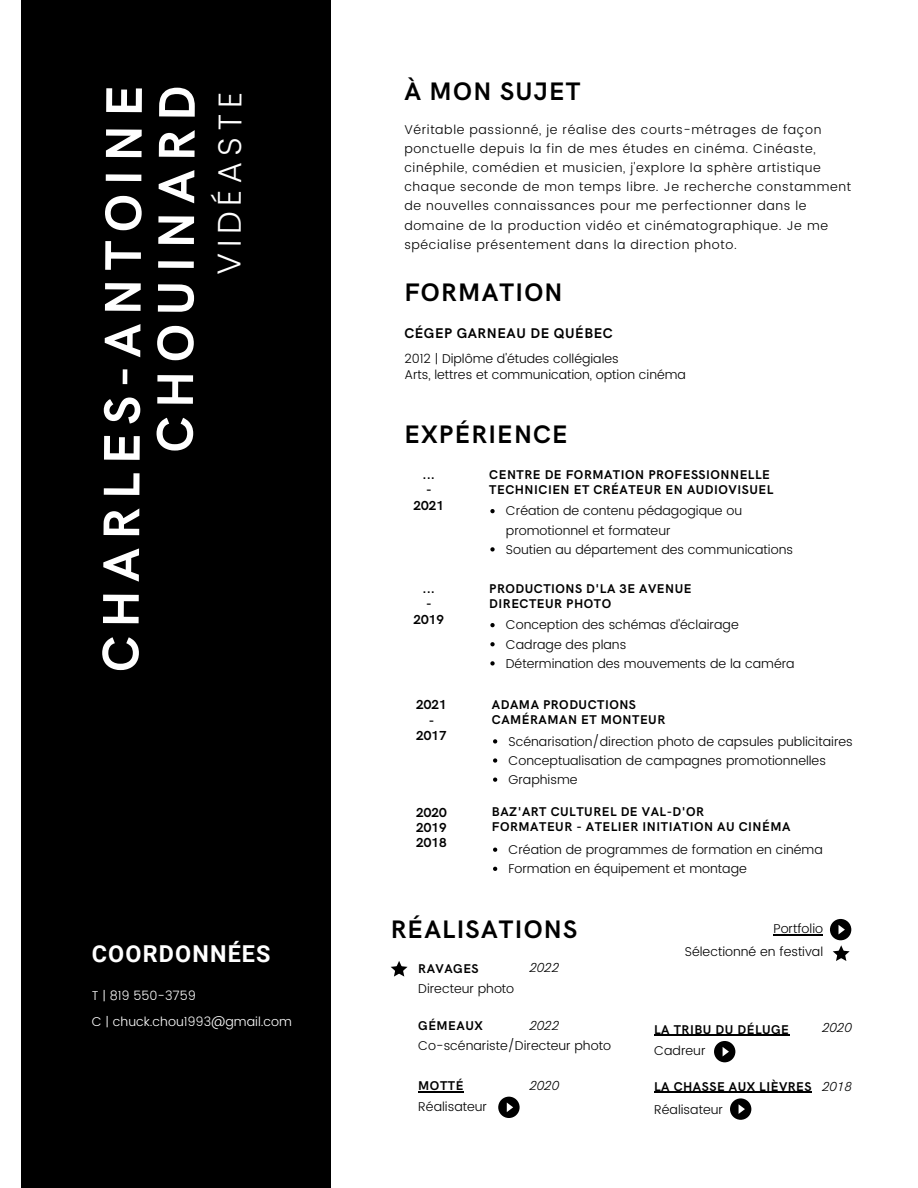
<style>
.page{position:relative;width:918px;height:1188px;background:#fff}
.page>*{position:absolute;margin:0;border:0;box-sizing:border-box;transform-origin:0 0}
.t1{font:700 51.6px/53.7px "HK Grotesk";letter-spacing:.155em;color:#fff;text-align:right}
.t2{font:300 33px "Poppins";letter-spacing:.165em;color:#fff}
.t3{font:700 25.35px "HK Grotesk";letter-spacing:.05em;color:#000}
.t4{font:700 23.4px "Roboto";letter-spacing:.05em;color:#fff}
.t5{font:700 14.1px "HK Grotesk";letter-spacing:.04em;color:#000}
.t6{font:700 13.05px/15.3px "HK Grotesk";color:#000;text-align:center}
.t7{font:italic 300 13.05px "HK Grotesk";color:#000}
.t8{font:300 12.75px/19.2px "Poppins";color:#000}
.t9{font:300 12.75px/19px "Poppins";letter-spacing:.05em;color:#000}
.t10{font:700 12.75px/14.9px "HK Grotesk";letter-spacing:.04em;color:#000}
.t11{font:300 12.75px/25.5px "Poppins";color:#fff}
.s1{font-weight:300;font-style:italic;font-size:13.05px}
</style>
<div class="page">
<div style="left:21px;top:0;width:310px;height:1188px;background:#000"></div>
<svg style="left:391px;top:961px;width:17px;height:16px"></svg>
<svg style="left:493px;top:739px;width:4px;height:5px"></svg>
<svg style="left:493px;top:758px;width:4px;height:5px"></svg>
<svg style="left:493px;top:778px;width:4px;height:4px"></svg>
<svg style="left:493px;top:848px;width:4px;height:4px"></svg>
<svg style="left:493px;top:867px;width:4px;height:4px"></svg>
<svg style="left:490px;top:623px;width:5px;height:4px"></svg>
<svg style="left:490px;top:642px;width:5px;height:4px"></svg>
<svg style="left:490px;top:661px;width:5px;height:5px"></svg>
<svg style="left:714px;top:1041px;width:21px;height:21px"></svg>
<hr style="left:654px;top:1035px;width:136px;height:1px;background:#000">
<svg style="left:498px;top:1097px;width:22px;height:21px"></svg>
<hr style="left:418px;top:1091px;width:46px;height:1px;background:#000">
<svg style="left:730px;top:1098px;width:21px;height:22px"></svg>
<hr style="left:654px;top:1092px;width:158px;height:1px;background:#000">
<hr style="left:774px;top:934px;width:49px;height:1px;background:#000">
<svg style="left:490px;top:509px;width:5px;height:4px"></svg>
<svg style="left:490px;top:547px;width:5px;height:5px"></svg>
<svg style="left:830px;top:919px;width:21px;height:42px"></svg>
<h1 class="t1" style="left:98px;top:672px;width:589px;rotate:-90deg">CHARLES-ANTOINE<br>CHOUINARD</h1>
<h2 class="t2" style="left:210px;top:275px;width:185px;rotate:-90deg">VIDÉASTE</h2>
<h3 class="t4" style="left:92px;top:941px;width:180px">COORDONNÉES</h3>
<p class="t11" style="left:92px;top:983px;width:202px">T | 819 550-3759<br>C | chuck.chou1993@gmail.com</p>
<h3 class="t3" style="left:404px;top:77px;width:178px">À MON SUJET</h3>
<p class="t9" style="left:404px;top:120px;width:448px">Véritable passionné, je réalise des courts-métrages de façon ponctuelle depuis la fin de mes études en cinéma. Cinéaste, cinéphile, comédien et musicien, j'explore la sphère artistique chaque seconde de mon temps libre. Je recherche constamment de nouvelles connaissances pour me perfectionner dans le domaine de la production vidéo et cinématographique. Je me spécialise présentement dans la direction photo.</p>
<h3 class="t3" style="left:404px;top:278px;width:160px">FORMATION</h3>
<p class="t5" style="left:404px;top:326px;width:210px">CÉGEP GARNEAU DE QUÉBEC</p>
<p class="t8" style="left:404px;top:351px;width:283px;line-height:15.9px">2012 | Diplôme d'études collégiales<br>Arts, lettres et communication, option cinéma</p>
<h3 class="t3" style="left:404px;top:420px;width:165px">EXPÉRIENCE</h3>
<p class="t6" style="left:414px;top:467px;width:32px">...<br>-<br>2021</p>
<p class="t10" style="left:489px;top:468px;width:286px">CENTRE DE FORMATION PROFESSIONNELLE<br>TECHNICIEN ET CRÉATEUR EN AUDIOVISUEL</p>
<p class="t8" style="left:506px;top:501px;width:289px">Création de contenu pédagogique ou promotionnel et formateur<br>Soutien au département des communications</p>
<p class="t6" style="left:414px;top:581px;width:32px">...<br>-<br>2019</p>
<p class="t10" style="left:489px;top:582px;width:204px">PRODUCTIONS D'LA 3E AVENUE<br>DIRECTEUR PHOTO</p>
<p class="t8" style="left:506px;top:615px;width:290px">Conception des schémas d'éclairage<br>Cadrage des plans<br>Détermination des mouvements de la caméra</p>
<p class="t6" style="left:416px;top:698px;width:32px">2021 -<br>2017</p>
<p class="t10" style="left:492px;top:698px;width:175px">ADAMA PRODUCTIONS<br>CAMÉRAMAN ET MONTEUR</p>
<p class="t8" style="left:509px;top:732px;width:346px">Scénarisation/direction photo de capsules publicitaires<br>Conceptualisation de campagnes promotionnelles<br>Graphisme</p>
<p class="t10" style="left:492px;top:805px;width:300px">BAZ'ART CULTUREL DE VAL-D'OR<br>FORMATEUR - ATELIER INITIATION AU CINÉMA</p>
<p class="t8" style="left:509px;top:840px;width:316px">Création de programmes de formation en cinéma<br>Formation en équipement et montage</p>
<p class="t6" style="left:416px;top:805px;width:32px;text-align:justify">2020<br>2019<br>2018</p>
<h3 class="t3" style="left:391px;top:915px;width:188px">RÉALISATIONS</h3>
<p class="t10" style="left:418px;top:961px;width:62px">RAVAGES</p>
<p class="t7" style="left:529px;top:960px;width:31px">2022</p>
<p class="t8" style="left:418px;top:979px;width:98px">Directeur photo</p>
<p class="t10" style="left:418px;top:1019px;width:66px">GÉMEAUX</p>
<p class="t7" style="left:529px;top:1018px;width:31px">2022</p>
<p class="t8" style="left:418px;top:1036px;width:194px">Co-scénariste/Directeur photo</p>
<p class="t10" style="left:418px;top:1079px;width:47px">MOTTÉ</p>
<p class="t7" style="left:529px;top:1079px;width:31px">2020</p>
<p class="t8" style="left:418px;top:1097px;width:70px">Réalisateur</p>
<p class="t8" style="left:774px;top:919px;width:51px">Portfolio</p>
<p class="t8" style="left:685px;top:942px;width:140px">Sélectionné en festival</p>
<p class="t10" style="left:654px;top:1022px;width:136px">LA TRIBU DU DÉLUGE</p>
<p class="t7" style="left:822px;top:1021px;width:31px">2020</p>
<p class="t8" style="left:654px;top:1041px;width:53px">Cadreur</p>
<p class="t10" style="left:654px;top:1080px;width:199px">LA CHASSE AUX LIÈVRES <span class="s1">2018</span></p>
<p class="t8" style="left:654px;top:1100px;width:70px">Réalisateur</p>
</div>
